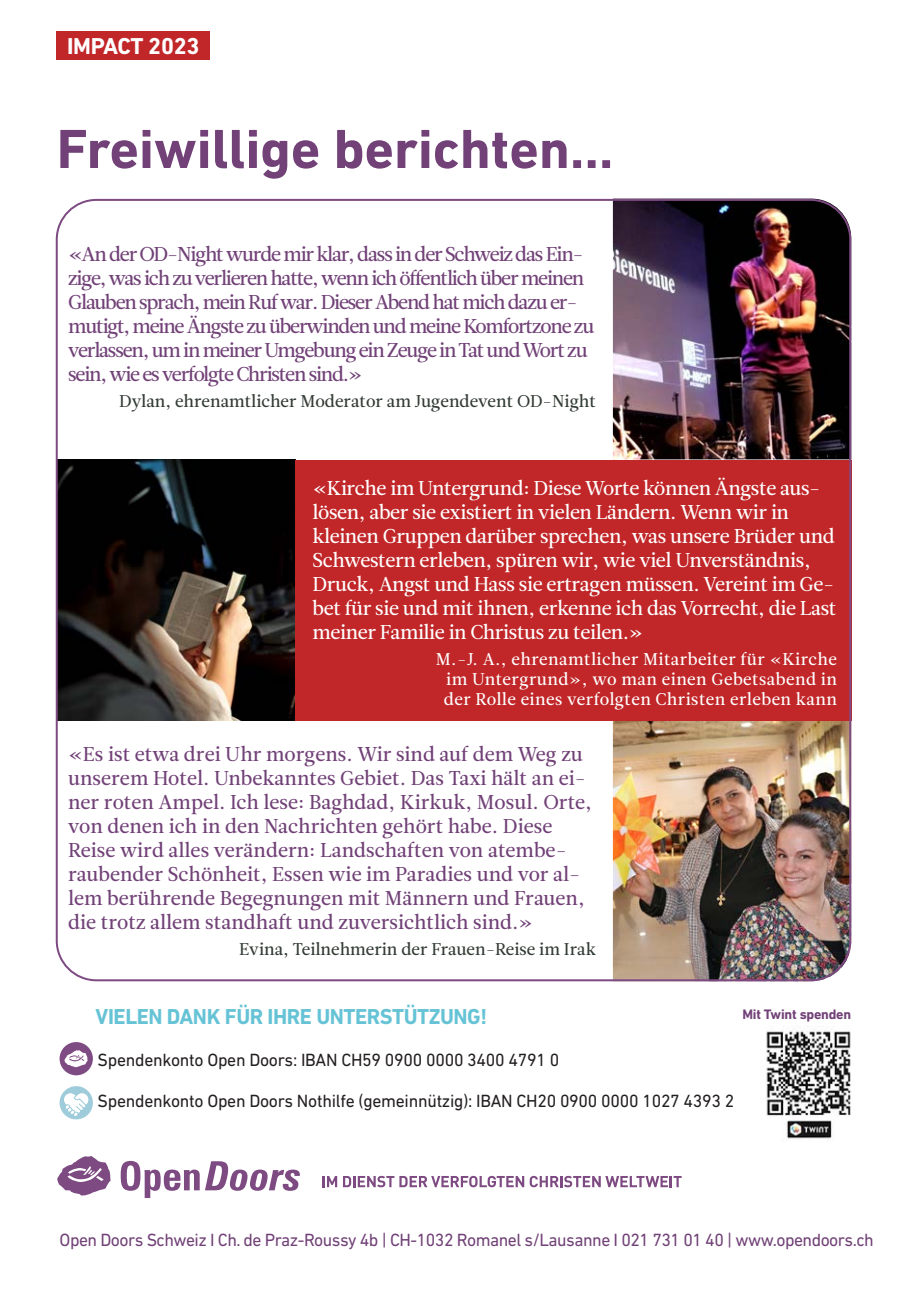
<style>
.page{position:relative;width:908px;height:1304px;background:#fff}
.page>*{position:absolute;margin:0;border:0;box-sizing:border-box;transform-origin:0 0}
._1_Main_Title_Leitura_News_Roman4_28pt{font:700 56px "DIN Next LT Pro";color:#714177}
.Rubriktitel_linke_Seite{font:700 23.4px "DIN Next LT Pro";letter-spacing:-.01em;color:#fff}
.Lead_DIN_Next_LT_Pro_Bold_9_5pt{font:700 22px "DIN Next LT Pro";letter-spacing:-.02em;color:#66c3d6}
.Box_Lauftext_Leitura_News_Roman2_8_5pt{font:20px/24px "Leitura News Roman 2";color:#714177}
.Box_Lauftext_Leitura_News_Roman2_8_5pt-2{font:20px/24px "Leitura News Roman 2";letter-spacing:-.02em;color:#fff}
.Box_Lauftext_Leitura_News_Roman2_8_5pt-3{font:20px/24px "Leitura News Roman 2";letter-spacing:-.06em;color:#714177}
.Current_Text_DIN_Next_LT_Pro_Reg_9pt{font:18px "DIN Next LT Pro";letter-spacing:-.015em;color:#231f20}
.Current_Text_DIN_Next_LT_Pro_Reg_9pt-2{font:18px "DIN Next LT Pro";letter-spacing:-.03em;color:#714177}
.Box_Lauftext_Leitura_News_Roman2_8_5pt-4{font:17px/20px "Leitura News Roman 2";letter-spacing:.025em;color:#fff;text-align:justify}
.Box_Lauftext_Leitura_News_Roman2_8_5pt-5{font:17px "Leitura News Roman 2";color:#323b34}
.Untertitel_gross_14pt{font:700 14px "DIN Next LT Pro";letter-spacing:-.015em;color:#714177}
</style>
<div class="page">
<div style="left:57px;top:31px;width:153px;height:29px;background:#c12628"></div>
<img style="left:59px;top:460px;width:236px;height:260px">
<img style="left:612px;top:720px;width:238px;height:261px">
<img style="left:612px;top:199px;width:238px;height:260px">
<div style="left:295px;top:460px;width:555px;height:260px;background:#c12628"></div>
<img style="left:766px;top:1026px;width:85px;height:113px">
<svg style="left:121px;top:1161px;width:179px;height:37px"></svg>
<svg style="left:322px;top:1176px;width:15px;height:11px"></svg>
<svg style="left:343px;top:1176px;width:338px;height:11px"></svg>
<svg style="left:57px;top:1156px;width:54px;height:40px"></svg>
<div style="left:60px;top:1042px;width:33px;height:33px;background:#7f4b83;border-radius:50%"></div>
<svg style="left:64px;top:1050px;width:23px;height:17px"></svg>
<div style="left:60px;top:1086px;width:33px;height:33px;background:#9fccda;border-radius:50%"></div>
<svg style="left:64px;top:1090px;width:28px;height:26px"></svg>
<p class="Rubriktitel_linke_Seite" style="left:67px;top:32px;width:134px">IMPACT 2023</p>
<p class="_1_Main_Title_Leitura_News_Roman4_28pt" style="left:57px;top:116px;width:558px">Freiwillige berichten...</p>
<p class="Box_Lauftext_Leitura_News_Roman2_8_5pt-3" style="left:68px;top:242px;width:527px">«An der OD-Night wurde mir klar, dass in der Schweiz das Ein&shy;zige, was ich zu verlieren hatte, wenn ich öffentlich über meinen Glauben sprach, mein Ruf war. Dieser Abend hat mich dazu er&shy;mutigt, meine Ängste zu überwinden und meine Komfortzone zu verlassen, um in meiner Umgebung ein Zeuge in Tat und Wort zu sein, wie es verfolgte Christen sind.»</p>
<p class="Box_Lauftext_Leitura_News_Roman2_8_5pt-5" style="left:119px;top:391px;width:478px">Dylan, ehrenamtlicher Moderator am Jugendevent OD-Night</p>
<p class="Box_Lauftext_Leitura_News_Roman2_8_5pt-2" style="left:312px;top:476px;width:525px">«Kirche im Untergrund: Diese Worte können Ängste aus&shy;lösen, aber sie existiert in vielen Ländern. Wenn wir in kleinen Gruppen darüber sprechen, was unsere Brüder und Schwestern erleben, spüren wir, wie viel Unverständnis, Druck, Angst und Hass sie ertragen müssen. Vereint im Ge&shy;bet für sie und mit ihnen, erkenne ich das Vorrecht, die Last meiner Familie in Christus zu teilen.»</p>
<p class="Box_Lauftext_Leitura_News_Roman2_8_5pt-4" style="left:443px;top:649px;width:394px;text-indent:-8px">M.-J. A., ehrenamtlicher Mitarbeiter für «Kirche im Untergrund», wo man einen Gebetsabend in der Rolle eines verfolgten Christen erleben kann</p>
<p class="Box_Lauftext_Leitura_News_Roman2_8_5pt" style="left:68px;top:743px;width:525px">«Es ist etwa drei Uhr morgens. Wir sind auf dem Weg zu unserem Hotel. Unbekanntes Gebiet. Das Taxi hält an ei&shy;ner roten Ampel. Ich lese: Baghdad, Kirkuk, Mosul. Orte, von denen ich in den Nachrichten gehört habe. Diese Reise wird alles verändern: Landschaften von atembe&shy;raubender Schönheit, Essen wie im Paradies und vor al&shy;lem berührende Begegnungen mit Männern und Frauen, die trotz allem standhaft und zuversichtlich sind.»</p>
<p class="Box_Lauftext_Leitura_News_Roman2_8_5pt-5" style="left:239px;top:939px;width:358px">Evina, Teilnehmerin der Frauen-Reise im Irak</p>
<p class="Lead_DIN_Next_LT_Pro_Bold_9_5pt" style="left:96px;top:1004px;width:393px">VIELEN DANK FÜR IHRE UNTERSTÜTZUNG!</p>
<p class="Untertitel_gross_14pt" style="left:742px;top:1006px;width:110px">Mit Twint spenden</p>
<p class="Current_Text_DIN_Next_LT_Pro_Reg_9pt" style="left:98px;top:1049px;width:463px">Spendenkonto Open Doors: IBAN CH59 0900 0000 3400 4791 0</p>
<p class="Current_Text_DIN_Next_LT_Pro_Reg_9pt" style="left:98px;top:1090px;width:638px">Spendenkonto Open Doors Nothilfe (gemeinnützig): IBAN CH20 0900 0000 1027 4393 2</p>
<p class="Current_Text_DIN_Next_LT_Pro_Reg_9pt-2" style="left:60px;top:1230px;width:815px">Open Doors Schweiz I Ch. de Praz-Roussy 4b | CH-1032 Romanel s/Lausanne I 021 731 01 40 | www.opendoors.ch</p>
</div>
